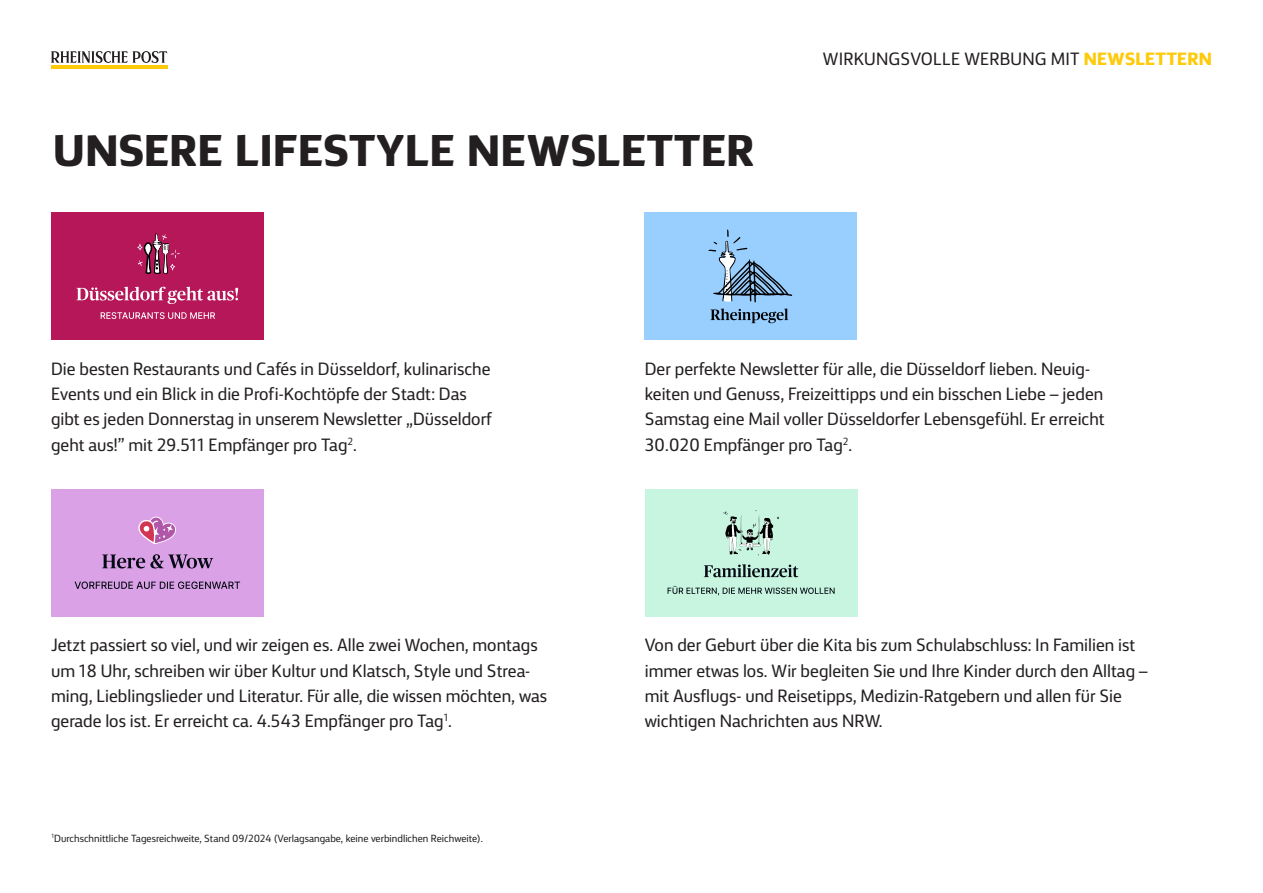
<style>
.page{position:relative;width:1263px;height:893px;background:#fff}
.page>*{position:absolute;margin:0;border:0;box-sizing:border-box;transform-origin:0 0}
.t1{font:800 45px "FS Silas Sans";letter-spacing:.01em;color:#231f20}
.t2{font:18px/25.2px "FS Silas Sans";color:#231f20}
.t3{font:10.5px "FS Silas Sans";color:#231f20}
.s1{font-weight:800;color:#feca0a}
</style>
<div class="page">
<hr style="left:51px;top:65px;width:116px;height:3px;background:#feca0a">
<svg style="left:51px;top:51px;width:116px;height:12px"></svg>
<div style="left:51px;top:213px;width:213px;height:127px;background:#b51759"></div>
<svg style="left:137px;top:233px;width:43px;height:41px"></svg>
<svg style="left:76px;top:287px;width:162px;height:17px"></svg>
<svg style="left:101px;top:312px;width:114px;height:7px"></svg>
<div style="left:51px;top:489px;width:213px;height:128px;background:#dba1e6"></div>
<svg style="left:138px;top:516px;width:38px;height:29px"></svg>
<svg style="left:102px;top:554px;width:111px;height:14px"></svg>
<svg style="left:75px;top:581px;width:165px;height:8px"></svg>
<div style="left:644px;top:213px;width:213px;height:127px;background:#99cfff"></div>
<svg style="left:710px;top:309px;width:78px;height:14px"></svg>
<svg style="left:708px;top:230px;width:85px;height:72px"></svg>
<div style="left:645px;top:489px;width:212px;height:128px;background:#c7f5e0"></div>
<svg style="left:667px;top:586px;width:167px;height:9px"></svg>
<svg style="left:704px;top:564px;width:94px;height:13px"></svg>
<svg style="left:723px;top:510px;width:56px;height:45px"></svg>
<h1 class="t1" style="left:53px;top:109px;width:702px">UNSERE LIFESTYLE NEWSLETTER</h1>
<p class="t2" style="left:823px;top:44px;width:390px">WIRKUNGSVOLLE WERBUNG MIT <span class="s1">NEWSLETTERN</span></p>
<p class="t2" style="left:51px;top:355px;width:442px">Die besten Restaurants und Cafés in Düsseldorf, kulinarische Events und ein Blick in die Profi-Kochtöpfe der Stadt: Das gibt es jeden Donnerstag in unserem Newsletter „Düsseldorf geht aus!” mit 29.511 Empfänger pro Tag<sup>2</sup>.</p>
<p class="t2" style="left:645px;top:355px;width:462px">Der perfekte Newsletter für alle, die Düsseldorf lieben. Neuig&shy;keiten und Genuss, Freizeittipps und ein bisschen Liebe – jeden Samstag eine Mail voller Düsseldorfer Lebensgefühl. Er erreicht 30.020 Empfänger pro Tag<sup>2</sup>.</p>
<p class="t2" style="left:51px;top:631px;width:498px">Jetzt passiert so viel, und wir zeigen es. Alle zwei Wochen, montags um 18 Uhr, schreiben wir über Kultur und Klatsch, Style und Strea&shy;ming, Lieblingslieder und Literatur. Für alle, die wissen möchten, was gerade los ist. Er erreicht ca. 4.543 Empfänger pro Tag<sup>1</sup>.</p>
<p class="t2" style="left:645px;top:631px;width:505px">Von der Geburt über die Kita bis zum Schulabschluss: In Familien ist immer etwas los. Wir begleiten Sie und Ihre Kinder durch den Alltag – mit Ausflugs- und Reisetipps, Medizin-Ratgebern und allen für Sie wichtigen Nachrichten aus NRW.</p>
<p class="t3" style="left:52px;top:830px;width:433px"><sup>1</sup>Durchschnittliche Tagesreichweite, Stand 09/2024 (Verlagsangabe, keine verbindlichen Reichweite).</p>
</div>
